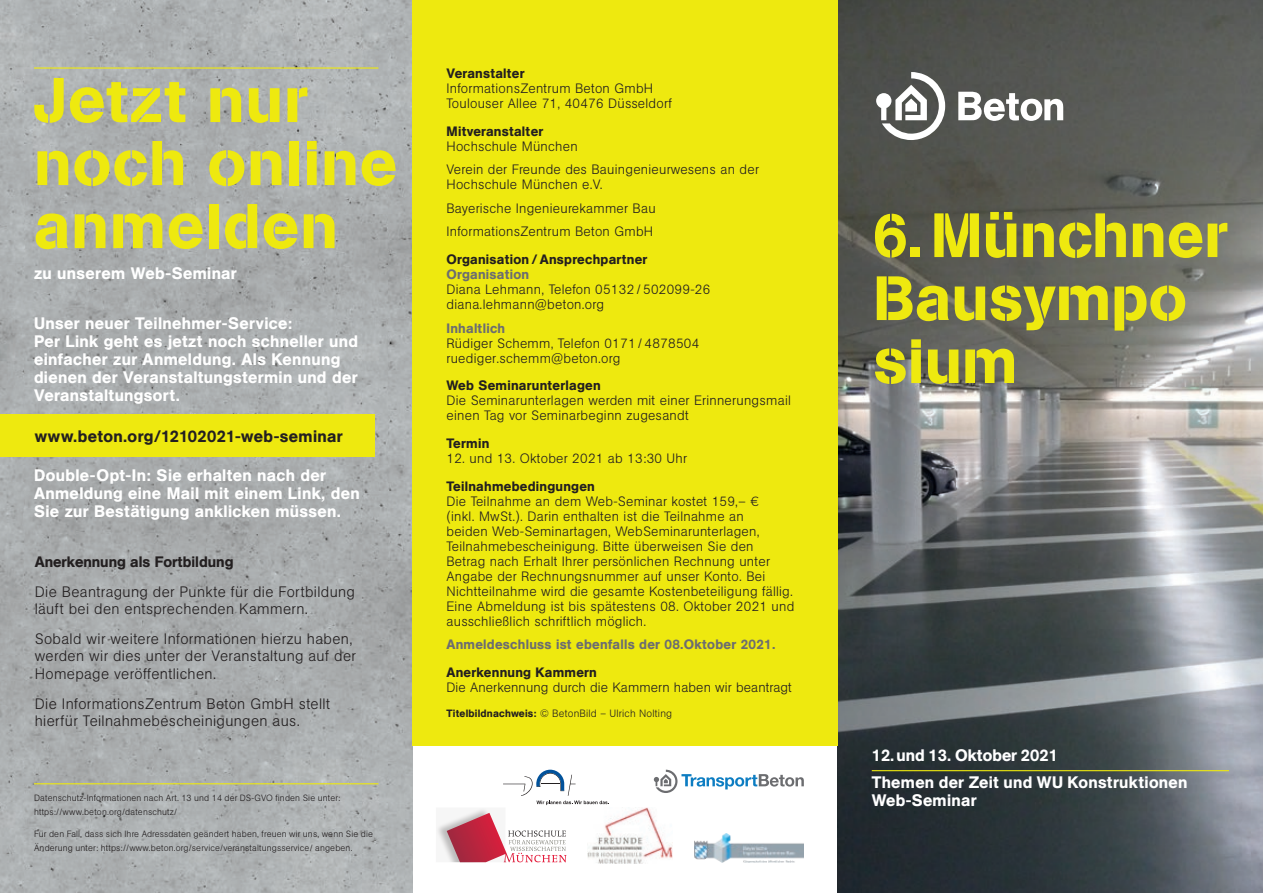
<style>
.page{position:relative;width:1263px;height:893px;background:#fff}
.page>*{position:absolute;margin:0;border:0;box-sizing:border-box;transform-origin:0 0}
.t1{font:62.4px/63px "AG Book Std Stencil";letter-spacing:.015em;color:#eee90f}
.t2{font:61.8px/63px "AG Book Std Stencil";color:#eee90f}
.t3{font:500 16.5px/18px "AG Book Pro";letter-spacing:.02em;color:#fff}
.t4{font:500 16.5px "AG Book Pro";letter-spacing:.02em;color:#231f20}
.t5{font:300 15px/17.2px "AG Book Pro";letter-spacing:.025em;color:#231f20}
.t6{font:500 15px "AG Book Pro";color:#231f20}
.t7{font:300 13.5px/15px "AG Book Pro";letter-spacing:.02em;color:#231f20}
.t8{font:500 13.5px "AG Book Pro";letter-spacing:.02em;color:#231f20}
.t9{font:500 13.5px "AG Book Pro";letter-spacing:.02em;color:#6c6d70}
.t10{font:300 10.5px "AG Book Pro";letter-spacing:.02em;color:#231f20}
.t11{font:300 9px/13.5px "AG Book Pro";letter-spacing:.02em;color:#231f20}
.s1{font-weight:500}
</style>
<div class="page">
<img style="left:0;top:0;width:412px;height:893px">
<img style="left:838px;top:0;width:425px;height:893px">
<div style="left:412px;top:0;width:426px;height:745px;background:#eee90f"></div>
<hr style="left:872px;top:770px;width:357px;height:1px;background:#eee90f">
<svg style="left:654px;top:770px;width:150px;height:23px"></svg>
<img style="left:695px;top:833px;width:109px;height:29px">
<img style="left:598px;top:807px;width:74px;height:56px">
<svg style="left:436px;top:770px;width:173px;height:92px"></svg>
<hr style="left:34px;top:67px;width:344px;height:2px;background:#eee90f">
<hr style="left:34px;top:783px;width:344px;height:1px;background:#eee90f">
<div style="left:0;top:415px;width:374px;height:42px;background:#eee90f"></div>
<svg style="left:876px;top:72px;width:69px;height:68px"></svg>
<svg style="left:958px;top:92px;width:105px;height:29px"></svg>
<h1 class="t1" style="left:34px;top:70px;width:365px">Jetzt nur noch online anmelden</h1>
<p class="t3" style="left:34px;top:264px;width:204px">zu unserem Web-Seminar</p>
<p class="t3" style="left:34px;top:314px;width:326px">Unser neuer Teilnehmer-Service:<br>Per Link geht es jetzt noch schneller und einfacher zur Anmeldung. Als Kennung dienen der Veranstaltungstermin und der Veranstaltungsort.</p>
<p class="t4" style="left:35px;top:426px;width:309px">www.beton.org/12102021-web-seminar</p>
<p class="t3" style="left:34px;top:466px;width:327px">Double-Opt-In: Sie erhalten nach der<br>Anmeldung eine Mail mit einem Link, den<br>Sie zur Bestätigung anklicken müssen.</p>
<p class="t6" style="left:35px;top:552px;width:200px">Anerkennung als Fortbildung</p>
<p class="t5" style="left:35px;top:583px;width:322px">Die Beantragung der Punkte für die Fortbildung läuft bei den entsprechenden Kammern.</p>
<p class="t5" style="left:35px;top:630px;width:323px">Sobald wir weitere Informationen hierzu haben, werden wir dies unter der Veranstaltung auf der<br>Homepage veröffentlichen.</p>
<p class="t5" style="left:35px;top:694px;width:297px">Die InformationsZentrum Beton GmbH stellt hierfür Teilnahmebescheinigungen aus.</p>
<p class="t11" style="left:34px;top:791px;width:308px">Datenschutz-Informationen nach Art. 13 und 14 der DS-GVO finden Sie unter: https://www.beton.org/datenschutz/</p>
<p class="t11" style="left:34px;top:827px;width:340px">Für den Fall, dass sich Ihre Adressdaten geändert haben, freuen wir uns, wenn Sie die<br>Änderung unter: https://www.beton.org/service/veranstaltungsservice/ angeben.</p>
<p class="t8" style="left:446px;top:65px;width:80px">Veranstalter</p>
<p class="t7" style="left:446px;top:81px;width:227px">InformationsZentrum Beton GmbH<br>Toulouser Allee 71, 40476 Düsseldorf</p>
<p class="t8" style="left:446px;top:122px;width:98px">Mitveranstalter</p>
<p class="t7" style="left:446px;top:134px;width:314px;line-height:23.5px">Hochschule München<br>Verein der Freunde des Bauingenieurwesens an der</p>
<p class="t7" style="left:446px;top:173px;width:211px;line-height:23.5px">Hochschule München e.V.<br>Bayerische Ingenieurekammer Bau<br>InformationsZentrum Beton GmbH</p>
<p class="t8" style="left:446px;top:251px;width:202px">Organisation /Ansprechpartner</p>
<p class="t9" style="left:446px;top:266px;width:84px">Organisation</p>
<p class="t7" style="left:446px;top:282px;width:265px">Diana Lehmann, Telefon 05132 / 502099-26 diana.lehmann@beton.org</p>
<p class="t9" style="left:446px;top:319px;width:60px">Inhaltlich</p>
<p class="t7" style="left:446px;top:335px;width:254px">Rüdiger Schemm, Telefon 0171 / 4878504 ruediger.schemm@beton.org</p>
<p class="t8" style="left:446px;top:377px;width:156px">Web Seminarunterlagen</p>
<p class="t7" style="left:446px;top:393px;width:346px">Die Seminarunterlagen werden mit einer Erinnerungsmail einen Tag vor Seminarbeginn zugesandt</p>
<p class="t8" style="left:446px;top:435px;width:44px">Termin</p>
<p class="t7" style="left:446px;top:451px;width:242px">12. und 13. Oktober 2021 ab 13:30 Uhr</p>
<p class="t8" style="left:446px;top:477px;width:150px">Teilnahmebedingungen</p>
<p class="t7" style="left:446px;top:493px;width:349px">Die Teilnahme an dem Web-Seminar kostet 159,– €<br>(inkl. MwSt.). Darin enthalten ist die Teilnahme an<br>beiden Web-Seminartagen, WebSeminarunterlagen, Teilnahmebescheinigung. Bitte überweisen Sie den Betrag nach Erhalt Ihrer persönlichen Rechnung unter Angabe der Rechnungsnummer auf unser Konto. Bei Nichtteilnahme wird die gesamte Kostenbeteiligung fällig.<br>Eine Abmeldung ist bis spätestens 08. Oktober 2021 und ausschließlich schriftlich möglich.</p>
<p class="t9" style="left:446px;top:636px;width:330px">Anmeldeschluss ist ebenfalls der 08.Oktober 2021.</p>
<p class="t8" style="left:446px;top:664px;width:152px">Anerkennung Kammern</p>
<p class="t7" style="left:446px;top:680px;width:347px">Die Anerkennung durch die Kammern haben wir beantragt</p>
<p class="t10" style="left:446px;top:707px;width:227px"><span class="s1">Titelbildnachweis:</span> © BetonBild – Ulrich Nolting</p>
<h2 class="t2" style="left:873px;top:205px;width:356px">6.Münchner<br>Bausympo sium</h2>
<p class="t3" style="left:872px;top:742px;width:317px;line-height:27px">12.und 13. Oktober 2021<br>Themen der Zeit und WU Konstruktionen</p>
<p class="t3" style="left:872px;top:791px;width:106px">Web-Seminar</p>
</div>
